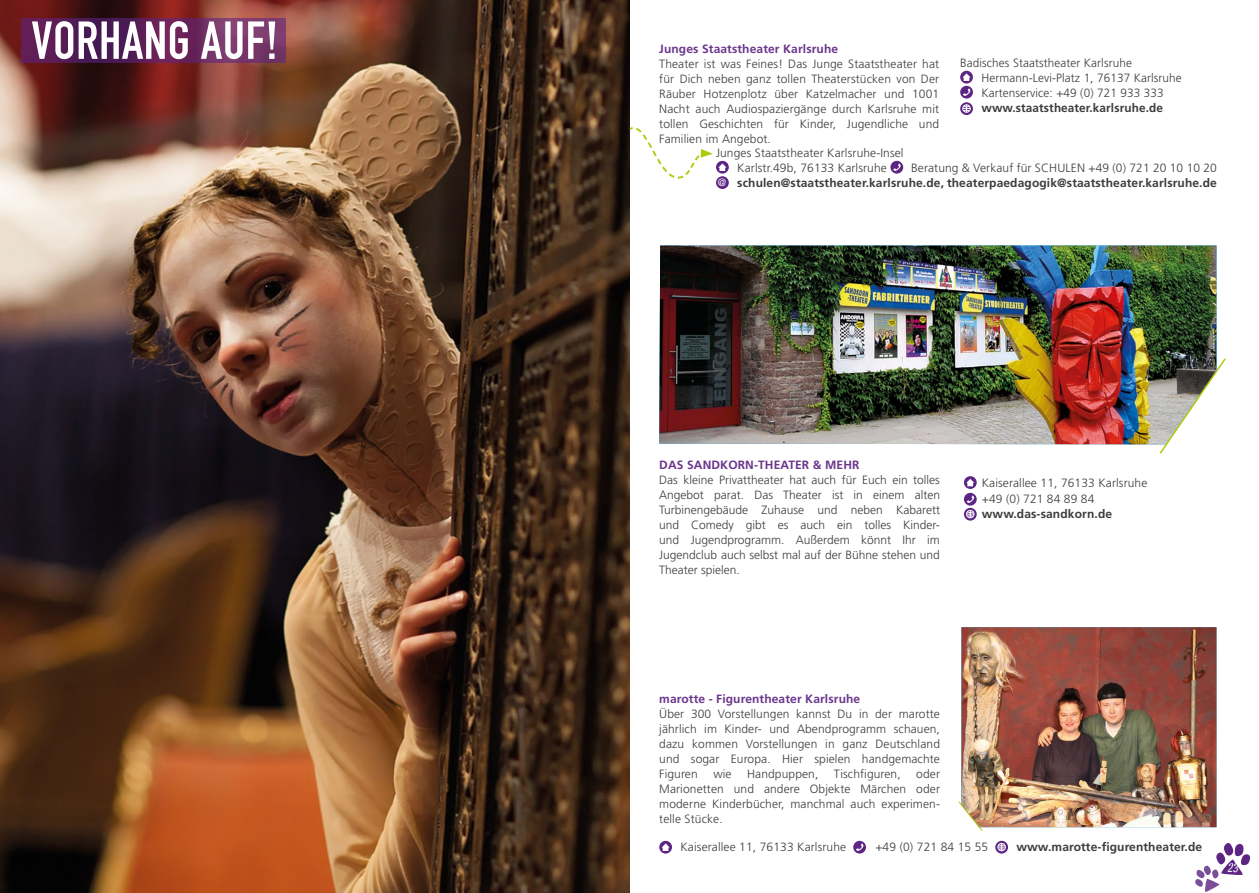
<style>
.page{position:relative;width:1259px;height:893px;background:#fff}
.page>*{position:absolute;margin:0;border:0;box-sizing:border-box;transform-origin:0 0}
.t1{font:700 52.5px "DIN Condensed";letter-spacing:.01em;color:#fff}
.t2{font:300 12px/15px "Frutiger LT Pro";letter-spacing:.01em;color:#3c3c3b;text-align:justify}
.t3{font:700 12px/15px "Frutiger LT Pro";letter-spacing:.01em;color:#3c3c3b;text-align:right}
.t4{font:700 12px "Frutiger LT Pro";letter-spacing:.01em;color:#6a368c}
.t5{font:12px "Satisfy";color:#fff}
.s1{font-weight:300}
.s2{font-weight:300;font-size:10.65px;color:#fff}
</style>
<div class="page">
<svg style="left:1195px;top:843px;width:55px;height:49px"></svg>
<img style="left:0;top:0;width:629px;height:893px">
<svg style="left:22px;top:18px;width:264px;height:44px;background:#64265d"></svg>
<svg style="left:964px;top:476px;width:12px;height:13px"></svg>
<svg style="left:966px;top:479px;width:8px;height:7px"></svg>
<svg style="left:964px;top:493px;width:12px;height:13px"></svg>
<svg style="left:966px;top:495px;width:8px;height:8px"></svg>
<svg style="left:964px;top:508px;width:12px;height:13px"></svg>
<svg style="left:966px;top:510px;width:8px;height:8px"></svg>
<svg style="left:659px;top:841px;width:13px;height:13px"></svg>
<svg style="left:661px;top:843px;width:9px;height:8px"></svg>
<svg style="left:853px;top:841px;width:13px;height:13px"></svg>
<svg style="left:856px;top:843px;width:7px;height:8px"></svg>
<svg style="left:995px;top:841px;width:13px;height:13px"></svg>
<svg style="left:997px;top:843px;width:8px;height:8px"></svg>
<img style="left:961px;top:627px;width:255px;height:200px">
<svg style="left:958px;top:801px;width:25px;height:30px"></svg>
<img style="left:659px;top:246px;width:557px;height:198px">
<img style="left:1158px;top:357px;width:68px;height:97px">
<svg style="left:716px;top:161px;width:13px;height:13px"></svg>
<svg style="left:627px;top:126px;width:99px;height:54px"></svg>
<svg style="left:890px;top:161px;width:13px;height:13px"></svg>
<svg style="left:893px;top:163px;width:7px;height:8px"></svg>
<div style="left:716px;top:176px;width:13px;height:13px;background:#5c2483;border-radius:50%"></div>
<svg style="left:960px;top:71px;width:13px;height:13px"></svg>
<svg style="left:962px;top:73px;width:8px;height:8px"></svg>
<svg style="left:960px;top:86px;width:13px;height:13px"></svg>
<svg style="left:963px;top:88px;width:7px;height:8px"></svg>
<svg style="left:960px;top:102px;width:13px;height:13px"></svg>
<svg style="left:962px;top:105px;width:8px;height:7px"></svg>
<h1 class="t1" style="left:31px;top:5px;width:248px">VORHANG AUF!</h1>
<p class="t4" style="left:659px;top:41px;width:180px">Junges Staatstheater Karlsruhe</p>
<p class="t2" style="left:659px;top:56px;width:281px">Theater ist was Feines! Das Junge Staatstheater hat für Dich neben ganz tollen Theaterstücken von Der Räuber Hotzenplotz über Katzelmacher und 1001<br>Nacht auch Audiospaziergänge durch Karlsruhe mit tollen Geschichten für Kinder, Jugendliche und Familien im Angebot.</p>
<p class="t2" style="left:981px;top:55px;width:202px;text-align:left;text-indent:-21px">Badisches Staatstheater Karlsruhe<br>Hermann-Levi-Platz 1, 76137 Karlsruhe<br>Kartenservice: +49 (0) 721 933 333</p>
<p class="t3" style="left:981px;top:100px;width:183px">www.staatstheater.karlsruhe.de</p>
<p class="t2" style="left:716px;top:146px;width:189px;text-align:center">Junges Staatstheater Karlsruhe-Insel<br>Karlstr.49b, 76133 Karlsruhe</p>
<p class="t3" style="left:718px;top:160px;width:500px"><span class="s1">Beratung &amp; Verkauf für SCHULEN +49 (0) 721 20 10 10 20<br></span><span class="s2">@</span> schulen@staatstheater.karlsruhe.de, theaterpaedagogik@staatstheater.karlsruhe.de</p>
<p class="t4" style="left:659px;top:457px;width:202px">DAS SANDKORN-THEATER &amp; MEHR</p>
<p class="t2" style="left:659px;top:472px;width:282px">Das kleine Privattheater hat auch für Euch ein tolles Angebot parat. Das Theater ist in einem alten Turbinengebäude Zuhause und neben Kabarett und Comedy gibt es auch ein tolles Kinder&shy;und Jugendprogramm. Außerdem könnt Ihr im Jugendclub auch selbst mal auf der Bühne stehen und Theater spielen.</p>
<p class="t2" style="left:981px;top:476px;width:167px">Kaiserallee 11, 76133 Karlsruhe +49 (0) 721 84 89 84</p>
<p class="t3" style="left:981px;top:506px;width:132px">www.das-sandkorn.de</p>
<p class="t4" style="left:659px;top:691px;width:202px">marotte - Figurentheater Karlsruhe</p>
<p class="t2" style="left:659px;top:706px;width:282px">Über 300 Vorstellungen kannst Du in der marotte jährlich im Kinder- und Abendprogramm schauen, dazu kommen Vorstellungen in ganz Deutschland und sogar Europa. Hier spielen handgemachte Figuren</p>
<p class="t2" style="left:713px;top:766px;width:20px">wie</p>
<p class="t2" style="left:747px;top:766px;width:73px">Handpuppen,</p>
<p class="t2" style="left:834px;top:766px;width:68px">Tischfiguren,</p>
<p class="t2" style="left:659px;top:766px;width:282px;text-indent:257px">oder Marionetten und andere Objekte Märchen oder moderne Kinderbücher, manchmal auch experimen&shy;telle Stücke.</p>
<p class="t2" style="left:680px;top:839px;width:167px">Kaiserallee 11, 76133 Karlsruhe</p>
<p class="t2" style="left:875px;top:839px;width:114px">+49 (0) 721 84 15 55</p>
<p class="t3" style="left:1016px;top:839px;width:187px">www.marotte-figurentheater.de</p>
<p class="t5" style="left:1228px;top:860px;width:12px">23</p>
</div>
